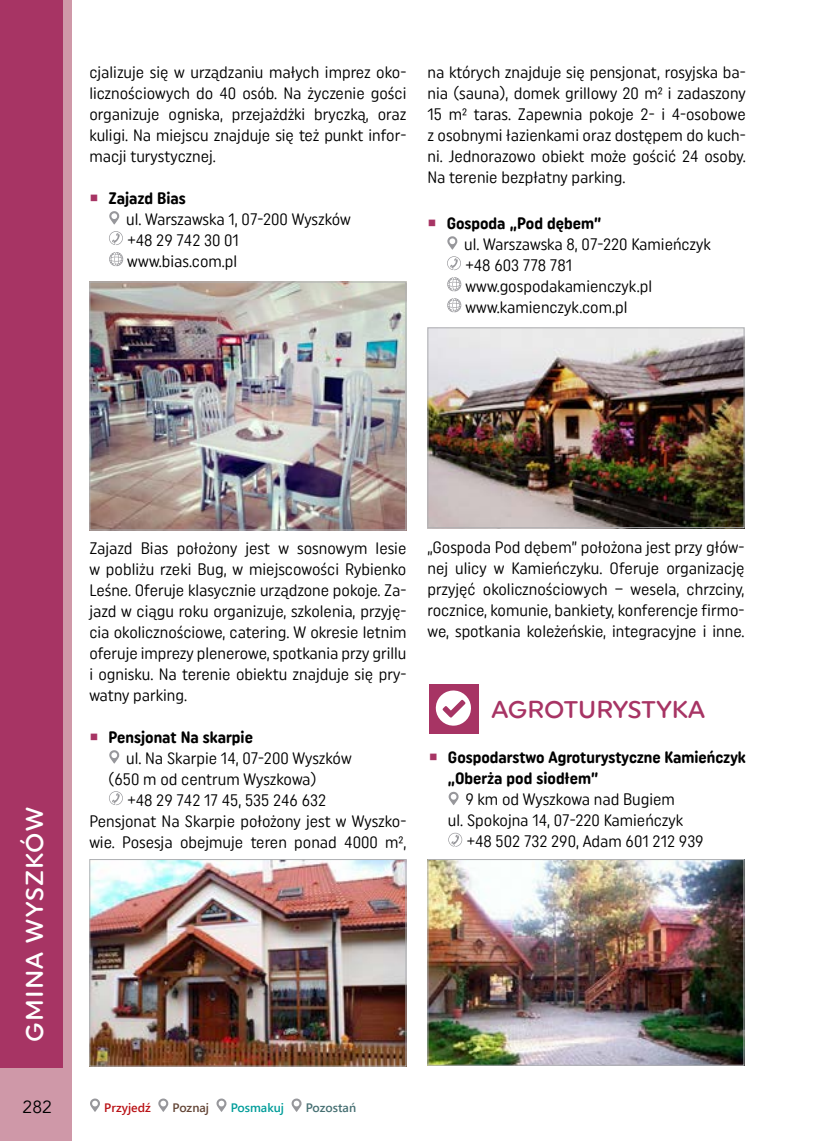
<style>
.page{position:relative;width:819px;height:1141px;background:#fff}
.page>*{position:absolute;margin:0;border:0;box-sizing:border-box;transform-origin:0 0}
.t1{font:500 24.5px "Uniform Rnd";color:#a73464}
.t2{font:500 24.5px "Uniform Rnd";letter-spacing:.05em;color:#fff}
.t3{font:17.5px "Avenir LT Pro";color:#000}
.t4{font:16.62px/21px "Uniform Rnd Cond";color:#000;text-align:justify}
.t5{font:700 16.62px/21px "Uniform Rnd Cond";color:#000}
.t6{font:600 12.25px "Segoe UI";color:#b91115}
.t7{font:600 12.25px "Segoe UI";color:#009d9a}
.t8{font:600 12.25px "Segoe UI";color:#477073}
.t9{font:600 12.25px "Segoe UI";color:#634536}
.s1{color:#a73464}
.s2{font-weight:700}
</style>
<div class="page">
<div style="left:63px;top:0;width:9px;height:1141px;background:#cf98a8"></div>
<div style="left:0;top:0;width:63px;height:1141px;background:#a73464"></div>
<div style="left:0;top:1068px;width:72px;height:73px;background:#cf98a8"></div>
<svg style="left:90px;top:1098px;width:10px;height:14px"></svg>
<svg style="left:158px;top:1098px;width:10px;height:14px"></svg>
<svg style="left:216px;top:1098px;width:10px;height:14px"></svg>
<svg style="left:291px;top:1098px;width:10px;height:14px"></svg>
<img style="left:91px;top:284px;width:313px;height:244px">
<div style="left:89px;top:282px;width:317px;height:248px;border:1px solid #aeafb2"></div>
<svg style="left:109px;top:211px;width:10px;height:14px"></svg>
<svg style="left:109px;top:231px;width:14px;height:14px"></svg>
<svg style="left:109px;top:252px;width:14px;height:14px"></svg>
<img style="left:91px;top:861px;width:313px;height:204px">
<div style="left:89px;top:859px;width:317px;height:208px;border:1px solid #aeafb2"></div>
<svg style="left:109px;top:750px;width:10px;height:14px"></svg>
<svg style="left:109px;top:791px;width:14px;height:14px"></svg>
<svg style="left:447px;top:236px;width:10px;height:14px"></svg>
<svg style="left:447px;top:256px;width:14px;height:14px"></svg>
<svg style="left:447px;top:277px;width:14px;height:14px"></svg>
<svg style="left:447px;top:298px;width:14px;height:14px"></svg>
<img style="left:429px;top:329px;width:313px;height:197px">
<div style="left:427px;top:327px;width:317px;height:201px;border:1px solid #aeafb2"></div>
<div style="left:428px;top:684px;width:50px;height:49px;background:#a73464"></div>
<svg style="left:435px;top:690px;width:36px;height:36px"></svg>
<svg style="left:448px;top:792px;width:10px;height:13px"></svg>
<svg style="left:448px;top:833px;width:14px;height:14px"></svg>
<img style="left:429px;top:861px;width:313px;height:203px">
<div style="left:427px;top:859px;width:317px;height:207px;border:1px solid #aeafb2"></div>
<p class="t4" style="left:89px;top:61px;width:318px">cjalizuje się w urządzaniu małych imprez oko&shy;licznościowych do 40 osób. Na życzenie gości organizuje ogniska, przejażdżki bryczką, oraz kuligi. Na miejscu znajduje się też punkt infor&shy;macji turystycznej.</p>
<p class="t4" style="left:126px;top:187px;width:226px;text-align:left;text-indent:-37px"><span class="s1">○</span> <span class="s2">Zajazd Bias<br></span>ul. Warszawska 1, 07-200 Wyszków +48 29 742 30 01 www.bias.com.pl</p>
<p class="t4" style="left:427px;top:61px;width:320px">na których znajduje się pensjonat, rosyjska ba&shy;nia (sauna), domek grillowy 20 m² i zadaszony 15 m² taras. Zapewnia pokoje 2- i 4-osobowe z osobnymi łazienkami oraz dostępem do kuch&shy;ni. Jednorazowo obiekt może gościć 24 osoby.<br>Na terenie bezpłatny parking.</p>
<p class="t4" style="left:464px;top:212px;width:248px;text-align:left;text-indent:-37px"><span class="s1">○</span> <span class="s2">Gospoda „Pod dębem”<br></span>ul. Warszawska 8, 07-220 Kamieńczyk +48 603 778 781 www.gospodakamienczyk.pl www.kamienczyk.com.pl</p>
<h1 class="t2" style="left:20px;top:1042px;width:236px;rotate:-90deg">GMINA WYSZKÓW</h1>
<p class="t3" style="left:23px;top:1096px;width:31px">282</p>
<p class="t4" style="left:89px;top:537px;width:318px">Zajazd Bias położony jest w sosnowym lesie w pobliżu rzeki Bug, w miejscowości Rybienko Leśne. Oferuje klasycznie urządzone pokoje. Za&shy;jazd w ciągu roku organizuje, szkolenia, przyję&shy;cia okolicznościowe, catering. W okresie letnim oferuje imprezy plenerowe, spotkania przy grillu i ognisku. Na terenie obiektu znajduje się pry&shy;watny parking.</p>
<p class="t5" style="left:89px;top:726px;width:165px"><span class="s1">○</span> Pensjonat Na skarpie</p>
<p class="t4" style="left:126px;top:747px;width:227px">ul. Na Skarpie 14, 07-200 Wyszków</p>
<p class="t4" style="left:109px;top:768px;width:209px">(650 m od centrum Wyszkowa)</p>
<p class="t4" style="left:127px;top:789px;width:200px">+48 29 742 17 45, 535 246 632</p>
<p class="t4" style="left:89px;top:810px;width:318px">Pensjonat Na Skarpie położony jest w Wyszko-</p>
<p class="t4" style="left:89px;top:831px;width:318px">wie. Posesja obejmuje teren ponad 4000 m²,</p>
<p class="t4" style="left:427px;top:536px;width:318px">„Gospoda Pod dębem” położona jest przy głów&shy;nej ulicy w Kamieńczyku. Oferuje organizację przyjęć okolicznościowych – wesela, chrzciny, rocznice, komunie, bankiety, konferencje firmo&shy;we, spotkania koleżeńskie, integracyjne i inne.</p>
<h1 class="t1" style="left:491px;top:695px;width:215px">AGROTURYSTYKA</h1>
<p class="t5" style="left:448px;top:747px;width:299px;text-indent:-19px"><span class="s1">○</span> Gospodarstwo Agroturystyczne Kamieńczyk „Oberża pod siodłem”</p>
<p class="t4" style="left:465px;top:789px;width:211px">9 km od Wyszkowa nad Bugiem</p>
<p class="t4" style="left:448px;top:810px;width:236px">ul. Spokojna 14, 07-220 Kamieńczyk</p>
<p class="t4" style="left:466px;top:831px;width:238px">+48 502 732 290, Adam 601 212 939</p>
<p class="t6" style="left:104px;top:1096px;width:48px">Przyjedź</p>
<p class="t9" style="left:172px;top:1096px;width:38px">Poznaj</p>
<p class="t7" style="left:231px;top:1096px;width:55px">Posmakuj</p>
<p class="t8" style="left:306px;top:1096px;width:52px">Pozostań</p>
</div>
